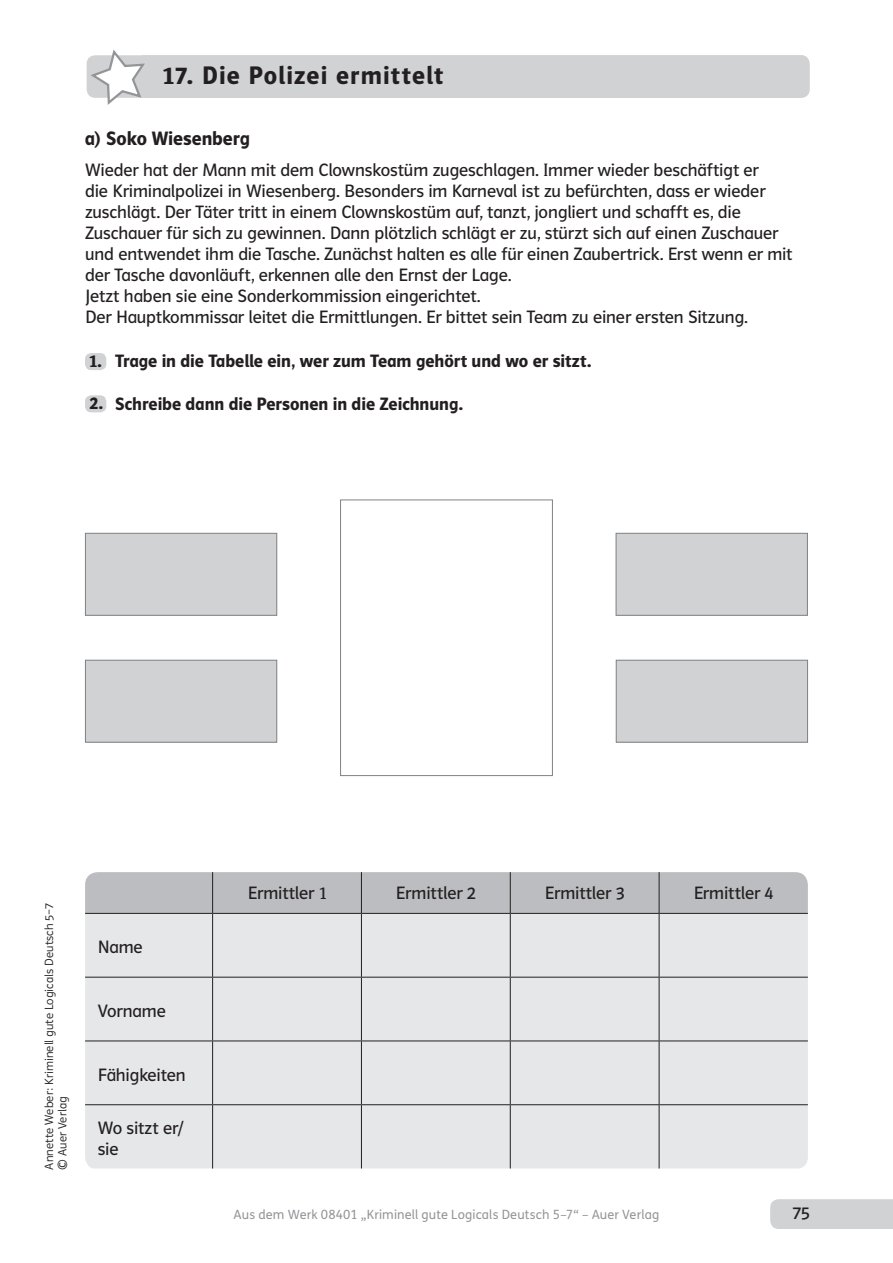
<style>
.page{position:relative;width:893px;height:1263px;background:#fff}
.page>*{position:absolute;margin:0;border:0;box-sizing:border-box;transform-origin:0 0}
.t1{font:25.5px "Polo Basis Hfett";letter-spacing:.045em;color:#231f20}
.t2{font:19.5px "Polo Basis Hfett";color:#231f20}
.t3{font:18px/21px "Polo Basis Buch";letter-spacing:-.005em;color:#231f20}
.t4{font:18px "Polo Basis Hfett";color:#231f20}
.t5{font:12.75px "FS Klett";letter-spacing:.01em;color:#939598}
.t6{font:12px/13.5px "Polo Basis Leicht";letter-spacing:.01em;color:#231f20}
</style>
<div class="page">
<div style="left:770px;top:1199px;width:123px;height:30px;background:#d1d2d4"></div>
<svg style="left:88px;top:49px;width:721px;height:56px"></svg>
<div style="left:85px;top:353px;width:21px;height:17px;background:#d1d2d4;border-radius:6px"></div>
<div style="left:85px;top:395px;width:21px;height:17px;background:#d1d2d4;border-radius:6px"></div>
<div style="left:340px;top:499px;width:213px;height:277px;border:1px solid #808285"></div>
<div style="left:616px;top:533px;width:191px;height:82px;background:#d1d2d4"></div>
<div style="left:616px;top:533px;width:192px;height:83px;border:1px solid #808285"></div>
<div style="left:616px;top:660px;width:191px;height:82px;background:#d1d2d4"></div>
<div style="left:616px;top:660px;width:192px;height:82px;border:1px solid #808285"></div>
<div style="left:85px;top:533px;width:192px;height:82px;background:#d1d2d4"></div>
<div style="left:85px;top:533px;width:192px;height:83px;border:1px solid #808285"></div>
<div style="left:85px;top:660px;width:192px;height:82px;background:#d1d2d4"></div>
<div style="left:85px;top:660px;width:192px;height:82px;border:1px solid #808285"></div>
<div style="left:85px;top:872px;width:723px;height:41px;background:#bcbdc0"></div>
<div style="left:85px;top:914px;width:723px;height:254px;background:#e6e7e9"></div>
<hr style="left:212px;top:872px;width:1px;height:41px;background:#231f20">
<hr style="left:361px;top:872px;width:1px;height:41px;background:#231f20">
<hr style="left:510px;top:872px;width:1px;height:41px;background:#231f20">
<hr style="left:659px;top:872px;width:1px;height:41px;background:#231f20">
<hr style="left:212px;top:914px;width:1px;height:63px;background:#231f20">
<hr style="left:361px;top:914px;width:1px;height:63px;background:#231f20">
<hr style="left:510px;top:914px;width:1px;height:63px;background:#231f20">
<hr style="left:659px;top:914px;width:1px;height:63px;background:#231f20">
<hr style="left:85px;top:977px;width:128px;height:1px;background:#231f20">
<hr style="left:213px;top:977px;width:148px;height:1px;background:#231f20">
<hr style="left:212px;top:977px;width:1px;height:63px;background:#231f20">
<hr style="left:361px;top:977px;width:149px;height:1px;background:#231f20">
<hr style="left:361px;top:977px;width:1px;height:63px;background:#231f20">
<hr style="left:510px;top:977px;width:149px;height:1px;background:#231f20">
<hr style="left:510px;top:977px;width:1px;height:63px;background:#231f20">
<hr style="left:659px;top:977px;width:149px;height:1px;background:#231f20">
<hr style="left:659px;top:977px;width:1px;height:63px;background:#231f20">
<hr style="left:85px;top:1040px;width:128px;height:1px;background:#231f20">
<hr style="left:213px;top:1040px;width:148px;height:1px;background:#231f20">
<hr style="left:212px;top:1041px;width:1px;height:63px;background:#231f20">
<hr style="left:361px;top:1040px;width:149px;height:1px;background:#231f20">
<hr style="left:361px;top:1041px;width:1px;height:63px;background:#231f20">
<hr style="left:510px;top:1040px;width:149px;height:1px;background:#231f20">
<hr style="left:510px;top:1041px;width:1px;height:63px;background:#231f20">
<hr style="left:659px;top:1040px;width:149px;height:1px;background:#231f20">
<hr style="left:659px;top:1041px;width:1px;height:63px;background:#231f20">
<hr style="left:85px;top:1104px;width:128px;height:1px;background:#231f20">
<hr style="left:213px;top:1104px;width:148px;height:1px;background:#231f20">
<hr style="left:212px;top:1105px;width:1px;height:63px;background:#231f20">
<hr style="left:361px;top:1104px;width:149px;height:1px;background:#231f20">
<hr style="left:361px;top:1105px;width:1px;height:63px;background:#231f20">
<hr style="left:510px;top:1104px;width:149px;height:1px;background:#231f20">
<hr style="left:510px;top:1105px;width:1px;height:63px;background:#231f20">
<hr style="left:659px;top:1104px;width:149px;height:1px;background:#231f20">
<hr style="left:659px;top:1105px;width:1px;height:63px;background:#231f20">
<hr style="left:85px;top:913px;width:128px;height:1px;background:#231f20">
<hr style="left:213px;top:913px;width:148px;height:1px;background:#231f20">
<hr style="left:361px;top:913px;width:149px;height:1px;background:#231f20">
<hr style="left:510px;top:913px;width:149px;height:1px;background:#231f20">
<hr style="left:659px;top:913px;width:149px;height:1px;background:#231f20">
<h1 class="t1" style="left:163px;top:61px;width:282px">17. Die Polizei ermittelt</h1>
<p class="t2" style="left:85px;top:128px;width:166px">a) Soko Wiesenberg</p>
<p class="t3" style="left:85px;top:160px;width:709px">Wieder hat der Mann mit dem Clownskostüm zugeschlagen. Immer wieder beschäftigt er<br>die Kriminalpolizei in Wiesenberg. Besonders im Karneval ist zu befürchten, dass er wieder zuschlägt. Der Täter tritt in einem Clownskostüm auf, tanzt, jongliert und schafft es, die Zuschauer für sich zu gewinnen. Dann plötzlich schlägt er zu, stürzt sich auf einen Zuschauer und entwendet ihm die Tasche. Zunächst halten es alle für einen Zaubertrick. Erst wenn er mit der Tasche davonläuft, erkennen alle den Ernst der Lage.<br>Jetzt haben sie eine Sonderkommission eingerichtet.<br>Der Hauptkommissar leitet die Ermittlungen. Er bittet sein Team zu einer ersten Sitzung.</p>
<p class="t4" style="left:89px;top:351px;width:503px">1. Trage in die Tabelle ein, wer zum Team gehört und wo er sitzt.</p>
<p class="t4" style="left:89px;top:393px;width:375px">2. Schreibe dann die Personen in die Zeichnung.</p>
<p class="t6" style="left:42px;top:1169px;width:267px;rotate:-90deg">Annette Weber: Kriminell gute Logicals Deutsch 5–7 © Auer Verlag</p>
<p class="t3" style="left:98px;top:937px;width:46px">Name</p>
<p class="t3" style="left:98px;top:1001px;width:70px">Vorname</p>
<p class="t3" style="left:98px;top:1064px;width:89px">Fähigkeiten</p>
<p class="t3" style="left:98px;top:1118px;width:88px">Wo sitzt er/ sie</p>
<p class="t3" style="left:248px;top:882px;width:80px">Ermittler 1</p>
<p class="t3" style="left:396px;top:882px;width:81px">Ermittler 2</p>
<p class="t3" style="left:545px;top:882px;width:81px">Ermittler 3</p>
<p class="t3" style="left:694px;top:882px;width:81px">Ermittler 4</p>
<p class="t5" style="left:234px;top:1206px;width:427px">Aus dem Werk 08401 „Kriminell gute Logicals Deutsch 5–7“ – Auer Verlag</p>
<p class="t3" style="left:792px;top:1203px;width:19px">75</p>
</div>
